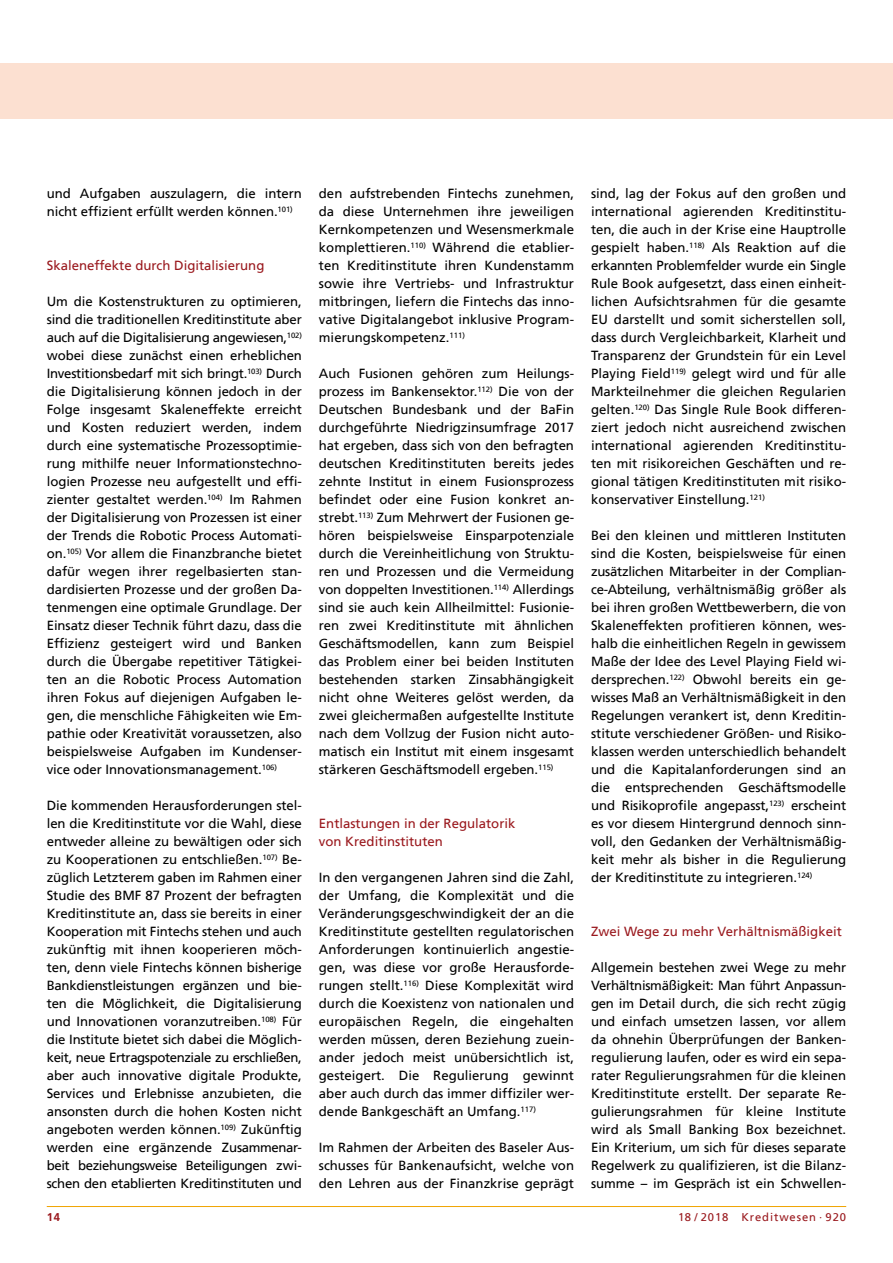
<style>
.page{position:relative;width:893px;height:1263px;background:#fff}
.page>*{position:absolute;margin:0;border:0;box-sizing:border-box;transform-origin:0 0}
.t1{font:13.2px/18px "Frutiger";letter-spacing:-.005em;color:#000;text-align:justify}
.t2{font:13.2px/18px "Frutiger";color:#9a191e}
.t3{font:11.25px "Frutiger";letter-spacing:.08em;color:#9a191e}
.t4{font:700 11.25px "Frutiger";color:#9a191e}
</style>
<div class="page">
<hr style="left:47px;top:1206px;width:799px;height:1px;background:#f0a400">
<div style="left:0;top:64px;width:893px;height:55px;background:#fce0d1"></div>
<p class="t1" style="left:47px;top:185px;width:257px">und Aufgaben auszulagern, die intern nicht effizient erfüllt werden können.<sup>101)</sup></p>
<p class="t2" style="left:47px;top:257px;width:219px">Skaleneffekte durch Digitalisierung</p>
<p class="t1" style="left:47px;top:293px;width:257px">Um die Kostenstrukturen zu optimieren, sind die traditionellen Kreditinstitute aber auch auf die Digitalisierung angewiesen,<sup>102) </sup>wobei diese zunächst einen erheblichen Investitionsbedarf mit sich bringt.<sup>103)</sup> Durch die Digitalisierung können jedoch in der Folge insgesamt Skaleneffekte erreicht und Kosten reduziert werden, indem durch eine systematische Prozessoptimie&shy;rung mithilfe neuer Informationstechno&shy;logien Prozesse neu aufgestellt und effi&shy;zienter gestaltet werden.<sup>104)</sup> Im Rahmen der Digitalisierung von Prozessen ist einer der Trends die Robotic Process Automati&shy;on.<sup>105)</sup> Vor allem die Finanzbranche bietet dafür wegen ihrer regelbasierten stan&shy;dardisierten Prozesse und der großen Da&shy;tenmengen eine optimale Grundlage. Der Einsatz dieser Technik führt dazu, dass die Effizienz gesteigert wird und Banken durch die Übergabe repetitiver Tätigkei&shy;ten an die Robotic Process Automation ihren Fokus auf diejenigen Aufgaben le&shy;gen, die menschliche Fähigkeiten wie Em&shy;pathie oder Kreativität voraussetzen, also beispielsweise Aufgaben im Kundenser&shy;vice oder Innovationsmanagement.<sup>106)</sup></p>
<p class="t1" style="left:47px;top:797px;width:257px">Die kommenden Herausforderungen stel&shy;len die Kreditinstitute vor die Wahl, diese entweder alleine zu bewältigen oder sich zu Kooperationen zu entschließen.<sup>107)</sup> Be&shy;züglich Letzterem gaben im Rahmen einer Studie des BMF 87 Prozent der befragten Kreditinstitute an, dass sie bereits in einer Kooperation mit Fintechs stehen und auch zukünftig mit ihnen kooperieren möch&shy;ten, denn viele Fintechs können bisherige Bankdienstleistungen ergänzen und bie&shy;ten die Möglichkeit, die Digitalisierung und Innovationen voranzutreiben.<sup>108)</sup> Für die Institute bietet sich dabei die Möglich&shy;keit, neue Ertragspotenziale zu erschließen, aber auch innovative digitale Produkte, Services und Erlebnisse anzubieten, die ansonsten durch die hohen Kosten nicht angeboten werden können.<sup>109)</sup> Zukünftig werden eine ergänzende Zusammenar&shy;beit beziehungsweise Beteiligungen zwi&shy;schen den etablierten Kreditinstituten und</p>
<p class="t1" style="left:319px;top:185px;width:257px">den aufstrebenden Fintechs zunehmen, da diese Unternehmen ihre jeweiligen Kernkompetenzen und Wesensmerkmale komplettieren.<sup>110)</sup> Während die etablier&shy;ten Kreditinstitute ihren Kundenstamm sowie ihre Vertriebs- und Infrastruktur mitbringen, liefern die Fintechs das inno&shy;vative Digitalangebot inklusive Program&shy;mierungskompetenz.<sup>111)</sup></p>
<p class="t1" style="left:319px;top:365px;width:257px">Auch Fusionen gehören zum Heilungs&shy;prozess im Bankensektor.<sup>112)</sup> Die von der Deutschen Bundesbank und der BaFin durchgeführte Niedrigzinsumfrage 2017 hat ergeben, dass sich von den befragten deutschen Kreditinstituten bereits jedes zehnte Institut in einem Fusionsprozess befindet oder eine Fusion konkret an&shy;strebt.<sup>113)</sup> Zum Mehrwert der Fusionen ge&shy;hören beispielsweise Einsparpotenziale durch die Vereinheitlichung von Struktu&shy;ren und Prozessen und die Vermeidung von doppelten Investitionen.<sup>114)</sup> Allerdings sind sie auch kein Allheilmittel: Fusionie&shy;ren zwei Kreditinstitute mit ähnlichen Geschäftsmodellen, kann zum Beispiel das Problem einer bei beiden Instituten bestehenden starken Zinsabhängigkeit nicht ohne Weiteres gelöst werden, da zwei gleichermaßen aufgestellte Institute nach dem Vollzug der Fusion nicht auto&shy;matisch ein Institut mit einem insgesamt stärkeren Geschäftsmodell ergeben.<sup>115)</sup></p>
<p class="t2" style="left:319px;top:815px;width:198px">Entlastungen in der Regulatorik von Kreditinstituten</p>
<p class="t1" style="left:319px;top:869px;width:257px">In den vergangenen Jahren sind die Zahl, der Umfang, die Komplexität und die Veränderungsgeschwindigkeit der an die Kreditinstitute gestellten regulatorischen Anforderungen kontinuierlich angestie&shy;gen, was diese vor große Herausforde&shy;rungen stellt.<sup>116)</sup> Diese Komplexität wird durch die Koexistenz von nationalen und europäischen Regeln, die eingehalten werden müssen, deren Beziehung zuein&shy;ander jedoch meist unübersichtlich ist, gesteigert. Die Regulierung gewinnt aber auch durch das immer diffiziler wer&shy;dende Bankgeschäft an Umfang.<sup>117)</sup></p>
<p class="t1" style="left:319px;top:1139px;width:257px">Im Rahmen der Arbeiten des Baseler Aus&shy;schusses für Bankenaufsicht, welche von den Lehren aus der Finanzkrise geprägt</p>
<p class="t1" style="left:591px;top:185px;width:257px">sind, lag der Fokus auf den großen und international agierenden Kreditinstitu&shy;ten, die auch in der Krise eine Hauptrolle gespielt haben.<sup>118)</sup> Als Reaktion auf die erkannten Problemfelder wurde ein Single Rule Book aufgesetzt, dass einen einheit&shy;lichen Aufsichtsrahmen für die gesamte EU darstellt und somit sicherstellen soll, dass durch Vergleichbarkeit, Klarheit und Transparenz der Grundstein für ein Level Playing Field<sup>119)</sup> gelegt wird und für alle Markteilnehmer die gleichen Regularien gelten.<sup>120)</sup> Das Single Rule Book differen&shy;ziert jedoch nicht ausreichend zwischen international agierenden Kreditinstitu&shy;ten mit risikoreichen Geschäften und re&shy;gional tätigen Kreditinstituten mit risiko&shy;konservativer Einstellung.<sup>121)</sup></p>
<p class="t1" style="left:591px;top:527px;width:257px">Bei den kleinen und mittleren Instituten sind die Kosten, beispielsweise für einen zusätzlichen Mitarbeiter in der Complian&shy;ce-Abteilung, verhältnismäßig größer als bei ihren großen Wettbewerbern, die von Skaleneffekten profitieren können, wes&shy;halb die einheitlichen Regeln in gewissem Maße der Idee des Level Playing Field wi&shy;dersprechen.<sup>122)</sup> Obwohl bereits ein ge&shy;wisses Maß an Verhältnismäßigkeit in den Regelungen verankert ist, denn Kreditin&shy;stitute verschiedener Größen- und Risiko&shy;klassen werden unterschiedlich behandelt und die Kapitalanforderungen sind an die entsprechenden Geschäftsmodelle und Risikoprofile angepasst,<sup>123)</sup> erscheint es vor diesem Hintergrund dennoch sinn&shy;voll, den Gedanken der Verhältnismäßig&shy;keit mehr als bisher in die Regulierung der Kreditinstitute zu integrieren.<sup>124)</sup></p>
<p class="t2" style="left:591px;top:923px;width:252px">Zwei Wege zu mehr Verhältnismäßigkeit</p>
<p class="t1" style="left:591px;top:959px;width:257px">Allgemein bestehen zwei Wege zu mehr Verhältnismäßigkeit: Man führt Anpassun&shy;gen im Detail durch, die sich recht zügig und einfach umsetzen lassen, vor allem da ohnehin Überprüfungen der Banken&shy;regulierung laufen, oder es wird ein sepa&shy;rater Regulierungsrahmen für die kleinen Kreditinstitute erstellt. Der separate Re&shy;gulierungsrahmen für kleine Institute wird als Small Banking Box bezeichnet.<br>Ein Kriterium, um sich für dieses separate Regelwerk zu qualifizieren, ist die Bilanz&shy;summe – im Gespräch ist ein Schwellen-</p>
<p class="t4" style="left:47px;top:1211px;width:15px">14</p>
<p class="t3" style="left:678px;top:1211px;width:170px">18 / 2018 Kreditwesen · 920</p>
</div>
